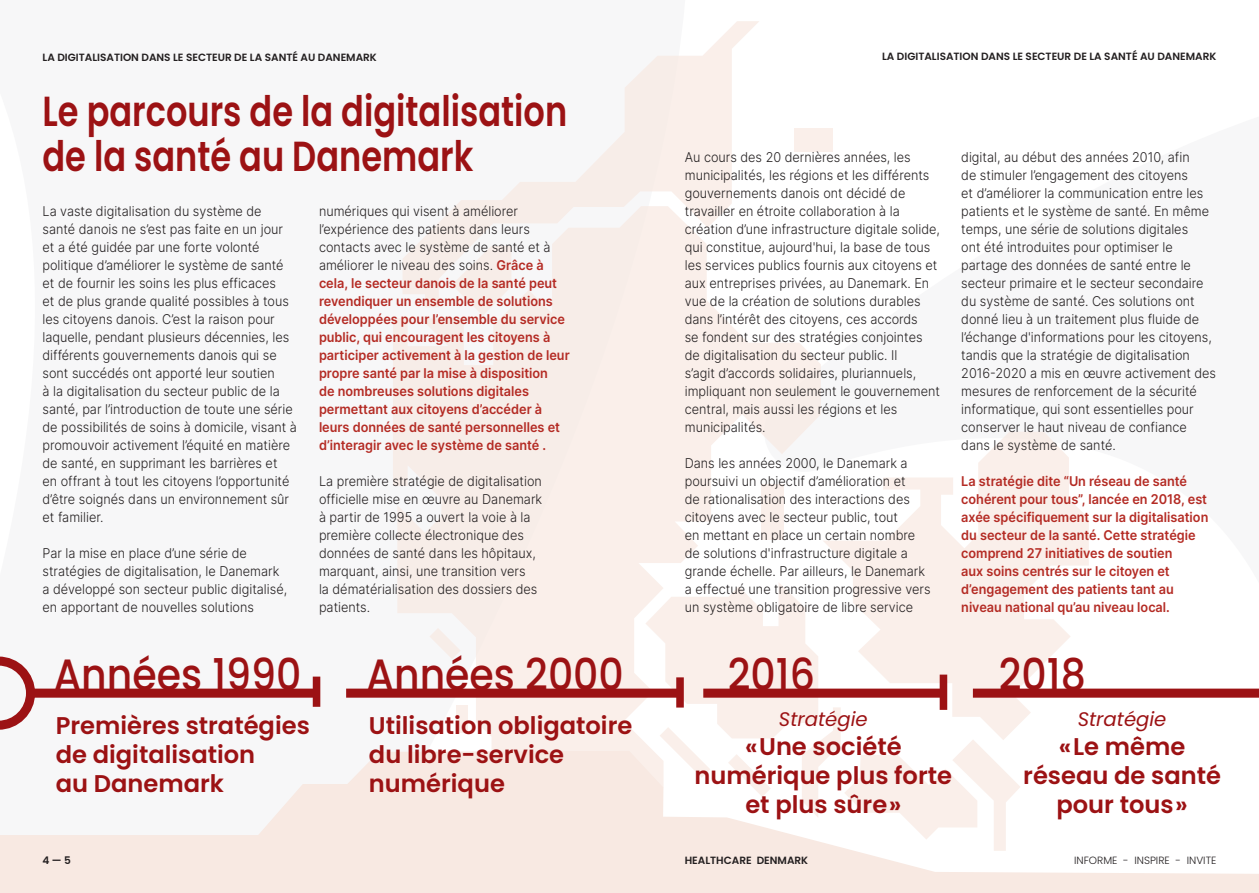
<style>
.page{position:relative;width:1259px;height:893px;background:#fff}
.page>*{position:absolute;margin:0;border:0;box-sizing:border-box;transform-origin:0 0}
.t1{font:500 43.8px "Poppins";color:#9c1214;scale:.9 1}
.Rubrik_Kapitel{font:600 42px/45px "Poppins";color:#9c1214;scale:.8 1}
.t2{font:600 24.15px/29px "Poppins";color:#9c1214}
.t3{font:italic 19.65px "Poppins";color:#9c1214}
.Brød{font:300 13.5px/18px "Inter";color:#231f20;scale:.94 1}
.Brød-2{font:600 13.5px/18px "Inter";color:#b42b24;scale:.94 1}
.Paginering__footer__header_-_bold{font:600 10.5px "Poppins";color:#231f20}
.Footer__header_-_light{font:300 10.5px "Poppins";color:#231f20}
.s1{font-weight:300;color:#231f20}
</style>
<div class="page">
<svg style="left:0;top:784px;width:1259px;height:109px"></svg>
<svg style="left:455px;top:21px;width:304px;height:185px"></svg>
<div style="left:794px;top:128px;width:39px;height:24px;background:#faefea"></div>
<svg style="left:393px;top:206px;width:428px;height:376px;fill:#faefea"></svg>
<svg style="left:824px;top:432px;width:265px;height:291px"></svg>
<svg style="left:0;top:656px;width:35px;height:74px"></svg>
<div style="left:32px;top:689px;width:284px;height:9px;background:#9c1214"></div>
<div style="left:973px;top:689px;width:286px;height:9px;background:#9c1214"></div>
<svg style="left:313px;top:582px;width:707px;height:311px"></svg>
<div style="left:939px;top:675px;width:8px;height:35px;background:#9c1214"></div>
<p class="Paginering__footer__header_-_bold" style="left:43px;top:51px;width:336px">LA DIGITALISATION DANS LE SECTEUR DE LA SANTÉ AU DANEMARK</p>
<p class="Paginering__footer__header_-_bold" style="left:882px;top:50px;width:336px">LA DIGITALISATION DANS LE SECTEUR DE LA SANTÉ AU DANEMARK</p>
<p class="Rubrik_Kapitel" style="left:43px;top:89px;width:657px">Le parcours de la digitalisation de la santé au Danemark</p>
<p class="Brød" style="left:43px;top:202px;width:272px">La vaste digitalisation du système de santé danois ne s’est pas faite en un jour et a été guidée par une forte volonté politique d’améliorer le système de santé et de fournir les soins les plus efficaces<br>et de plus grande qualité possibles à tous les citoyens danois. C’est la raison pour laquelle, pendant plusieurs décennies, les différents gouvernements danois qui se sont succédés ont apporté leur soutien<br>à la digitalisation du secteur public de la santé, par l’introduction de toute une série de possibilités de soins à domicile, visant à promouvoir activement l’équité en matière de santé, en supprimant les barrières et<br>en offrant à tout les citoyens l’opportunité d’être soignés dans un environnement sûr et familier.</p>
<p class="Brød" style="left:43px;top:544px;width:262px">Par la mise en place d’une série de stratégies de digitalisation, le Danemark a développé son secteur public digitalisé, en apportant de nouvelles solutions</p>
<p class="Brød-2" style="left:319px;top:202px;width:268px"><span class="s1">numériques qui visent à améliorer l’expérience des patients dans leurs contacts avec le système de santé et à améliorer le niveau des soins.</span> Grâce à cela, le secteur danois de la santé peut revendiquer un ensemble de solutions développées pour l’ensemble du service public, qui encouragent les citoyens à participer activement à la gestion de leur propre santé par la mise à disposition<br>de nombreuses solutions digitales permettant aux citoyens d’accéder à leurs données de santé personnelles et d’interagir avec le système de santé .</p>
<p class="Brød" style="left:319px;top:472px;width:239px">La première stratégie de digitalisation officielle mise en œuvre au Danemark à partir de 1995 a ouvert la voie à la première collecte électronique des données de santé dans les hôpitaux, marquant, ainsi, une transition vers<br>la dématérialisation des dossiers des patients.</p>
<p class="Brød" style="left:685px;top:148px;width:273px">Au cours des 20 dernières années, les municipalités, les régions et les différents gouvernements danois ont décidé de travailler en étroite collaboration à la création d’une infrastructure digitale solide, qui constitue, aujourd'hui, la base de tous les services publics fournis aux citoyens et aux entreprises privées, au Danemark. En vue de la création de solutions durables dans l’intérêt des citoyens, ces accords<br>se fondent sur des stratégies conjointes de digitalisation du secteur public. Il<br>s’agit d’accords solidaires, pluriannuels, impliquant non seulement le gouvernement central, mais aussi les régions et les municipalités.</p>
<p class="Brød" style="left:685px;top:454px;width:263px">Dans les années 2000, le Danemark a poursuivi un objectif d’amélioration et<br>de rationalisation des interactions des citoyens avec le secteur public, tout<br>en mettant en place un certain nombre de solutions d'infrastructure digitale a grande échelle. Par ailleurs, le Danemark a effectué une transition progressive vers un système obligatoire de libre service</p>
<p class="Brød" style="left:961px;top:148px;width:273px">digital, au début des années 2010, afin<br>de stimuler l’engagement des citoyens<br>et d’améliorer la communication entre les patients et le système de santé. En même temps, une série de solutions digitales<br>ont été introduites pour optimiser le partage des données de santé entre le secteur primaire et le secteur secondaire du système de santé. Ces solutions ont donné lieu à un traitement plus fluide de l’échange d'informations pour les citoyens, tandis que la stratégie de digitalisation 2016-2020 a mis en œuvre activement des mesures de renforcement de la sécurité informatique, qui sont essentielles pour conserver le haut niveau de confiance dans le système de santé.</p>
<p class="Brød-2" style="left:961px;top:472px;width:264px">La stratégie dite “Un réseau de santé cohérent pour tous”, lancée en 2018, est axée spécifiquement sur la digitalisation du secteur de la santé. Cette stratégie comprend 27 initiatives de soutien<br>aux soins centrés sur le citoyen et d’engagement des patients tant au niveau national qu’au niveau local.</p>
<p class="t1" style="left:54px;top:650px;width:277px">Années 1990</p>
<p class="t2" style="left:56px;top:711px;width:256px">Premières stratégies de digitalisation<br>au Danemark</p>
<p class="t2" style="left:369px;top:711px;width:265px">Utilisation obligatoire du libre-service numérique</p>
<p class="t3" style="left:779px;top:708px;width:90px">Stratégie</p>
<p class="t1" style="left:367px;top:650px;width:287px">Années 2000</p>
<p class="t1" style="left:728px;top:650px;width:98px">2016</p>
<p class="t1" style="left:999px;top:650px;width:98px">2018</p>
<p class="t3" style="left:1077px;top:708px;width:90px">Stratégie</p>
<p class="t2" style="left:1023px;top:733px;width:199px;text-align:center">« Le même réseau de santé pour tous »</p>
<p class="t2" style="left:694px;top:733px;width:259px;text-align:center">« Une société numérique plus forte et plus sûre »</p>
<p class="Paginering__footer__header_-_bold" style="left:43px;top:854px;width:30px">4 — 5</p>
<p class="Paginering__footer__header_-_bold" style="left:685px;top:854px;width:125px">HEALTHCARE DENMARK</p>
<p class="Footer__header_-_light" style="left:1074px;top:854px;width:144px">INFORME - INSPIRE - INVITE</p>
</div>
